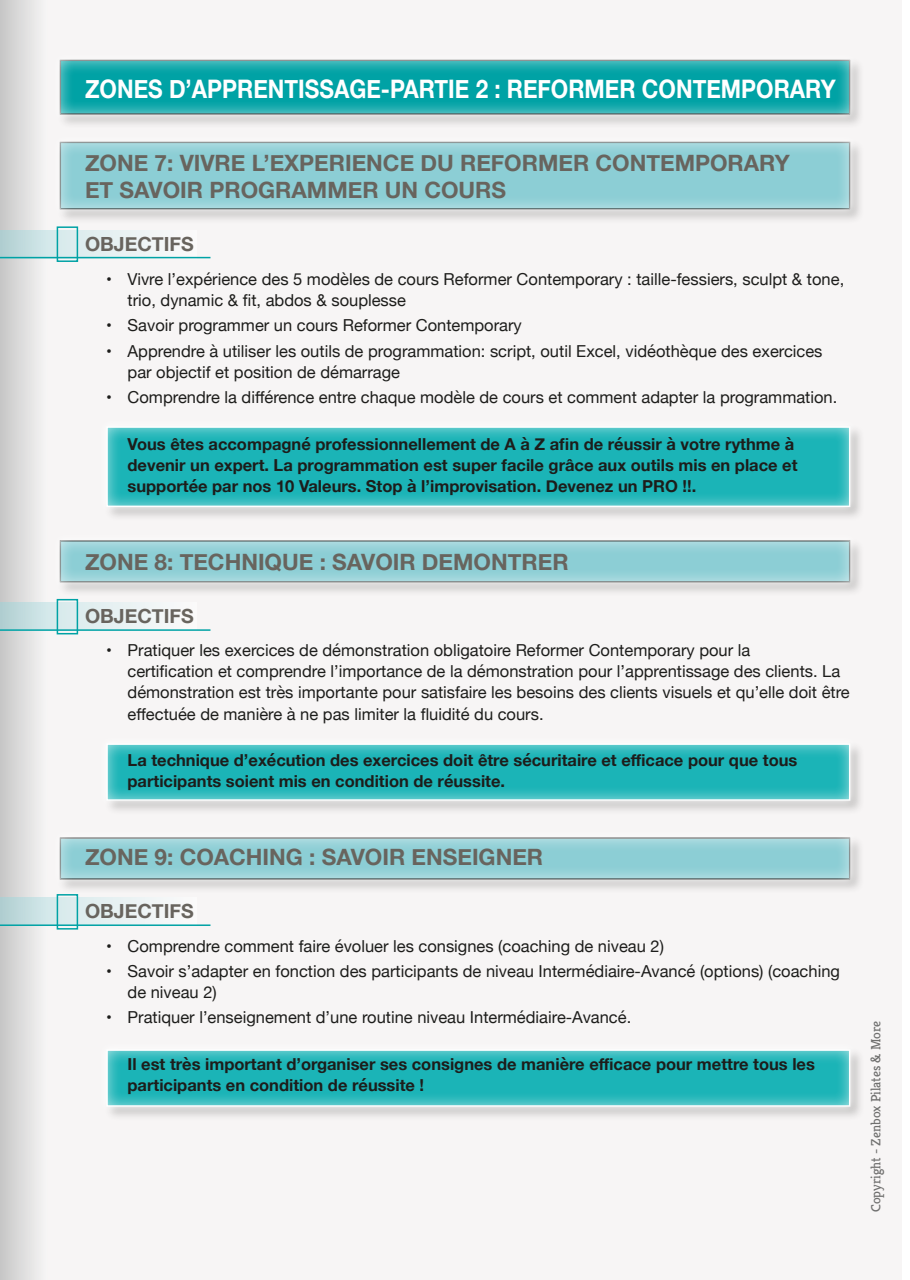
<style>
.page{position:relative;width:910px;height:1280px;background:#fff}
.page>*{position:absolute;margin:0;border:0;box-sizing:border-box;transform-origin:0 0}
.t1{font:700 25.5px "Helvetica Neue";color:#fff;scale:.88 1}
.t2{font:700 22.5px/27px "Helvetica Neue";color:#68645e}
.t3{font:700 19.5px "Helvetica Neue";color:#68645e}
.t4{font:16.5px/21px "Helvetica Neue";color:#1d1d1b}
.t5{font:700 16.5px/21px "Helvetica Neue";color:#1d1d1b}
.t6{font:13.5px "Kreon";color:#70706f}
</style>
<div class="page">
<div style="left:0;top:0;width:901px;height:1280px;background:#f7f5f5"></div>
<div style="left:0;top:0;width:48px;height:1280px;background:linear-gradient(to right,#c7c7c7,#f6f5f5)"></div>
<div style="left:57px;top:57px;width:808px;height:72px;background:#f1efef"></div>
<svg style="left:66px;top:66px;width:792px;height:57px;fill:#dcdbda"></svg>
<div style="left:59px;top:58px;width:792px;height:59px;background:#fff;opacity:.75"></div>
<div style="left:57px;top:139px;width:808px;height:85px;background:#f0eeee"></div>
<div style="left:65px;top:148px;width:793px;height:69px;background:#dad9d9"></div>
<div style="left:59px;top:141px;width:792px;height:70px;background:#fff;opacity:.75"></div>
<div style="left:57px;top:538px;width:808px;height:59px;background:#f1efef"></div>
<div style="left:52px;top:532px;width:806px;height:58px;background:linear-gradient(to bottom,#f7f6f6,#e0dfde)"></div>
<div style="left:59px;top:539px;width:792px;height:45px;background:#fff;opacity:.75"></div>
<div style="left:57px;top:835px;width:808px;height:59px;background:#f1efef"></div>
<div style="left:52px;top:829px;width:806px;height:59px;background:linear-gradient(to bottom,#f7f6f6,#dfdedd)"></div>
<div style="left:59px;top:836px;width:792px;height:45px;background:#fff;opacity:.75"></div>
<svg style="left:0;top:230px;width:197px;height:27px"></svg>
<div style="left:0;top:603px;width:197px;height:28px;background:linear-gradient(to right,#bbd9dc,#fffefe)"></div>
<div style="left:0;top:898px;width:197px;height:28px;background:linear-gradient(to right,#bbd9dc,#fffefe)"></div>
<hr style="left:0;top:257px;width:210px;height:1px;background:#00a2a5">
<hr style="left:0;top:629px;width:210px;height:2px;background:#00a2a5">
<hr style="left:0;top:924px;width:210px;height:2px;background:#00a2a5">
<div style="left:57px;top:226px;width:21px;height:36px;border:2px solid #00a2a5"></div>
<div style="left:57px;top:599px;width:21px;height:35px;border:2px solid #00a2a5"></div>
<div style="left:57px;top:894px;width:21px;height:35px;border:2px solid #00a2a5"></div>
<div style="left:104px;top:1047px;width:761px;height:74px;background:#f0eeee"></div>
<svg style="left:112px;top:1055px;width:746px;height:60px;background:#dad9d9"></svg>
<div style="left:105px;top:1048px;width:746px;height:60px;background:#fff;opacity:.75"></div>
<div style="left:104px;top:741px;width:761px;height:74px;background:#f0eeee"></div>
<svg style="left:109px;top:742px;width:749px;height:67px;fill:#dad9d9"></svg>
<div style="left:105px;top:743px;width:746px;height:59px;background:#fff;opacity:.75"></div>
<div style="left:104px;top:424px;width:761px;height:97px;background:#eeecec"></div>
<svg style="left:104px;top:424px;width:754px;height:91px;fill:#d8d7d7"></svg>
<div style="left:105px;top:425px;width:746px;height:84px;background:#fff;opacity:.75"></div>
<h1 class="t1" style="left:85px;top:68px;width:854px">ZONES D’APPRENTISSAGE-PARTIE 2 : REFORMER CONTEMPORARY</h1>
<h2 class="t2" style="left:85px;top:150px;width:706px">ZONE 7: VIVRE L’EXPERIENCE DU REFORMER CONTEMPORARY<br>ET SAVOIR PROGRAMMER UN COURS</h2>
<p class="t3" style="left:85px;top:229px;width:110px">OBJECTIFS</p>
<p class="t4" style="left:128px;top:270px;width:718px;text-indent:-21px">• Vivre l’expérience des 5 modèles de cours Reformer Contemporary : taille-fessiers, sculpt &amp; tone, trio, dynamic &amp; fit, abdos &amp; souplesse</p>
<p class="t4" style="left:106px;top:316px;width:417px">• Savoir programmer un cours Reformer Contemporary</p>
<p class="t4" style="left:128px;top:341px;width:696px;text-indent:-21px">• Apprendre à utiliser les outils de programmation: script, outil Excel, vidéothèque des exercices par objectif et position de démarrage</p>
<p class="t4" style="left:106px;top:388px;width:733px">• Comprendre la différence entre chaque modèle de cours et comment adapter la programmation.</p>
<p class="t5" style="left:128px;top:434px;width:671px">Vous êtes accompagné professionnellement de A à Z afin de réussir à votre rythme à devenir un expert. La programmation est super facile grâce aux outils mis en place et supportée par nos 10 Valeurs. Stop à l’improvisation. Devenez un PRO !!.</p>
<h2 class="t2" style="left:85px;top:549px;width:485px">ZONE 8: TECHNIQUE : SAVOIR DEMONTRER</h2>
<p class="t3" style="left:85px;top:600px;width:110px">OBJECTIFS</p>
<p class="t4" style="left:128px;top:641px;width:724px;text-indent:-21px">• Pratiquer les exercices de démonstration obligatoire Reformer Contemporary pour la<br>certification et comprendre l’importance de la démonstration pour l’apprentissage des clients. La démonstration est très importante pour satisfaire les besoins des clients visuels et qu’elle doit être effectuée de manière à ne pas limiter la fluidité du cours.</p>
<p class="t5" style="left:128px;top:750px;width:671px">La technique d’exécution des exercices doit être sécuritaire et efficace pour que tous participants soient mis en condition de réussite.</p>
<h2 class="t2" style="left:85px;top:844px;width:460px">ZONE 9: COACHING : SAVOIR ENSEIGNER</h2>
<p class="t3" style="left:85px;top:896px;width:110px">OBJECTIFS</p>
<p class="t4" style="left:106px;top:936px;width:559px">• Comprendre comment faire évoluer les consignes (coaching de niveau 2)</p>
<p class="t4" style="left:128px;top:962px;width:714px;text-indent:-21px">• Savoir s’adapter en fonction des participants de niveau Intermédiaire-Avancé (options) (coaching de niveau 2)</p>
<p class="t4" style="left:106px;top:1008px;width:526px">• Pratiquer l’enseignement d’une routine niveau Intermédiaire-Avancé.</p>
<p class="t5" style="left:128px;top:1054px;width:689px">Il est très important d’organiser ses consignes de manière efficace pour mettre tous les participants en condition de réussite !</p>
<p class="t6" style="left:868px;top:1212px;width:193px;rotate:-90deg">Copyright - Zenbox Pilates &amp; More</p>
</div>
